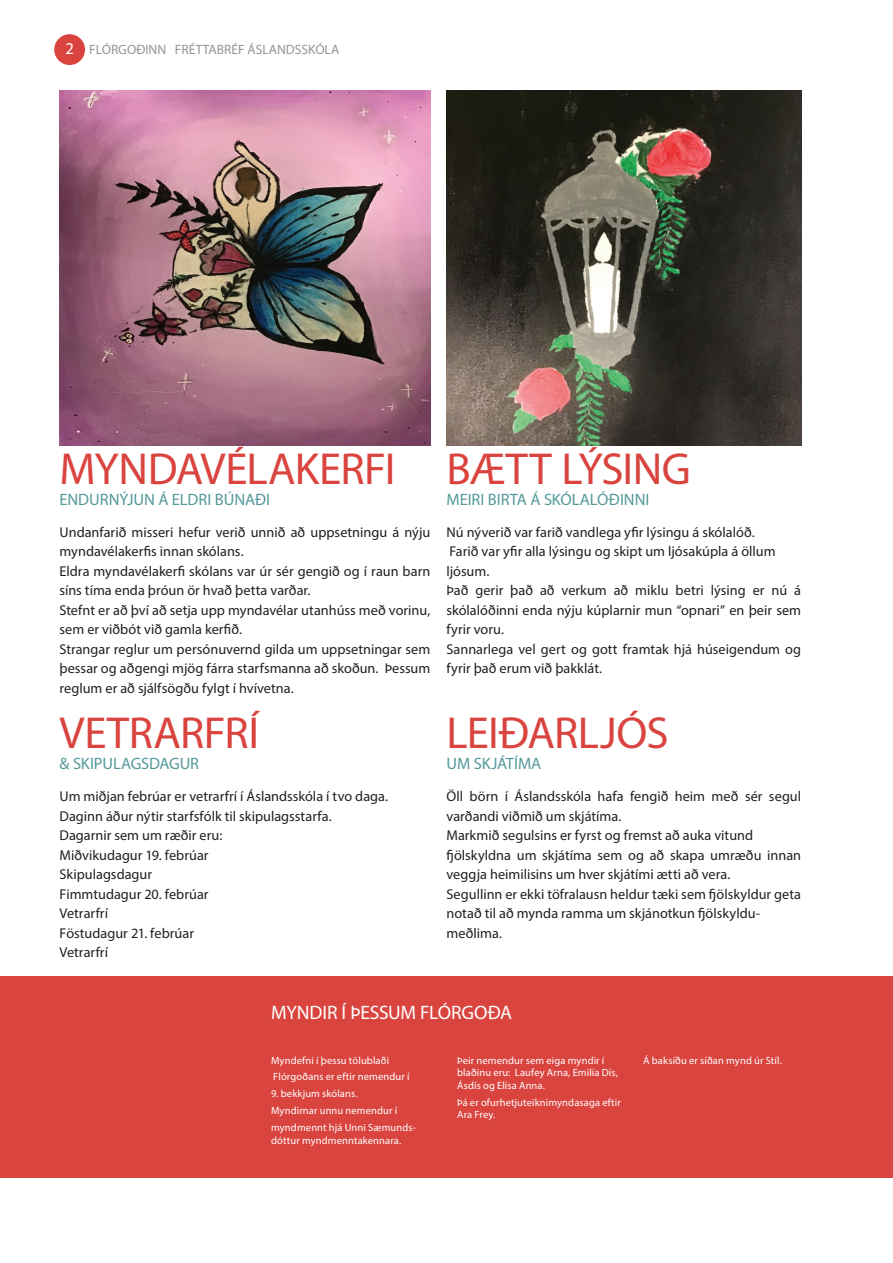
<style>
.page{position:relative;width:893px;height:1263px;background:#fff}
.page>*{position:absolute;margin:0;border:0;box-sizing:border-box;transform-origin:0 0}
.t1{font:45px "Myriad Pro";letter-spacing:-.01em;color:#da443f}
.t2{font:19.5px "Myriad Pro";letter-spacing:-.01em;color:#fff}
.t3{font:16.5px "Myriad Pro";letter-spacing:-.005em;color:#55999b}
.t4{font:14.25px/19.5px "Myriad Pro";color:#231f20}
.t5{font:13.5px "Myriad Pro";color:#939598}
.t6{font:10.5px/16.8px "Myriad Pro";letter-spacing:.01em;color:#fff}
.s1{font-size:16.5px;color:#fff}
</style>
<div class="page">
<div style="left:54px;top:34px;width:31px;height:31px;background:#da443f;border-radius:50%"></div>
<img style="left:60px;top:90px;width:370px;height:356px">
<div style="left:0;top:977px;width:893px;height:201px;background:#da443f"></div>
<hr style="left:892px;top:977px;width:1px;height:201px;background:#55999b">
<img style="left:446px;top:90px;width:355px;height:356px">
<p class="t5" style="left:65px;top:41px;width:275px"><span class="s1">2</span> FLÓRGOÐINN FRÉTTABRÉF ÁSLANDSSKÓLA</p>
<h1 class="t1" style="left:60px;top:441px;width:337px">MYNDAVÉLAKERFI</h1>
<p class="t3" style="left:60px;top:489px;width:212px">ENDURNÝJUN Á ELDRI BÚNAÐI</p>
<p class="t4" style="left:60px;top:522px;width:372px">Undanfarið misseri hefur verið unnið að uppsetningu á nýju myndavélakerfis innan skólans.<br>Eldra myndavélakerfi skólans var úr sér gengið og í raun barn síns tíma enda þróun ör hvað þetta varðar.<br>Stefnt er að því að setja upp myndavélar utanhúss með vorinu, sem er viðbót við gamla kerfið.<br>Strangar reglur um persónuvernd gilda um uppsetningar sem þessar og aðgengi mjög fárra starfsmanna að skoðun. Þessum reglum er að sjálfsögðu fylgt í hvívetna.</p>
<h1 class="t1" style="left:60px;top:705px;width:201px">VETRARFRÍ</h1>
<p class="t3" style="left:60px;top:753px;width:141px">&amp; SKIPULAGSDAGUR</p>
<p class="t4" style="left:60px;top:786px;width:330px">Um miðjan febrúar er vetrarfrí í Áslandsskóla í tvo daga.<br>Daginn áður nýtir starfsfólk til skipulagsstarfa.<br>Dagarnir sem um ræðir eru:<br>Miðvikudagur 19. febrúar<br>Skipulagsdagur<br>Fimmtudagur 20. febrúar<br>Vetrarfrí<br>Föstudagur 21. febrúar<br>Vetrarfrí</p>
<h1 class="t1" style="left:446px;top:441px;width:246px">BÆTT LÝSING</h1>
<p class="t3" style="left:446px;top:489px;width:205px">MEIRI BIRTA Á SKÓLALÓÐINNI</p>
<p class="t4" style="left:446px;top:522px;width:356px">Nú nýverið var farið vandlega yfir lýsingu á skólalóð.<br>Farið var yfir alla lýsingu og skipt um ljósakúpla á öllum ljósum.<br>Það gerir það að verkum að miklu betri lýsing er nú á skólalóðinni enda nýju kúplarnir mun “opnari” en þeir sem fyrir voru.<br>Sannarlega vel gert og gott framtak hjá húseigendum og fyrir það erum við þakklát.</p>
<h1 class="t1" style="left:446px;top:705px;width:224px">LEIÐARLJÓS</h1>
<p class="t3" style="left:446px;top:753px;width:96px">UM SKJÁTÍMA</p>
<p class="t4" style="left:446px;top:786px;width:356px">Öll börn í Áslandsskóla hafa fengið heim með sér segul varðandi viðmið um skjátíma.<br>Markmið segulsins er fyrst og fremst að auka vitund fjölskyldna um skjátíma sem og að skapa umræðu innan veggja heimilisins um hver skjátími ætti að vera.<br>Segullinn er ekki töfralausn heldur tæki sem fjölskyldur geta notað til að mynda ramma um skjánotkun fjölskyldu&shy;meðlima.</p>
<h2 class="t2" style="left:271px;top:1000px;width:243px">MYNDIR Í ÞESSUM FLÓRGOÐA</h2>
<p class="t6" style="left:271px;top:1051px;width:140px">Myndefni í þessu tölublaði<br>Flórgoðans er eftir nemendur í</p>
<p class="t6" style="left:271px;top:1085px;width:146px">9. bekkjum skólans.<br>Myndirnar unnu nemendur í myndmennt hjá Unni Sæmunds-</p>
<p class="t6" style="left:271px;top:1131px;width:132px">dóttur myndmenntakennara.</p>
<p class="t6" style="left:457px;top:1053px;width:162px;line-height:12.6px">Þeir nemendur sem eiga myndir í blaðinu eru: Laufey Arna, Emilía Dís,<br>Ásdís og Elísa Anna.</p>
<p class="t6" style="left:457px;top:1095px;width:165px;line-height:12.6px">Þá er ofurhetjuteiknimyndasaga eftir<br>Ara Frey.</p>
<p class="t6" style="left:643px;top:1051px;width:140px">Á baksíðu er síðan mynd úr Stíl.</p>
</div>
